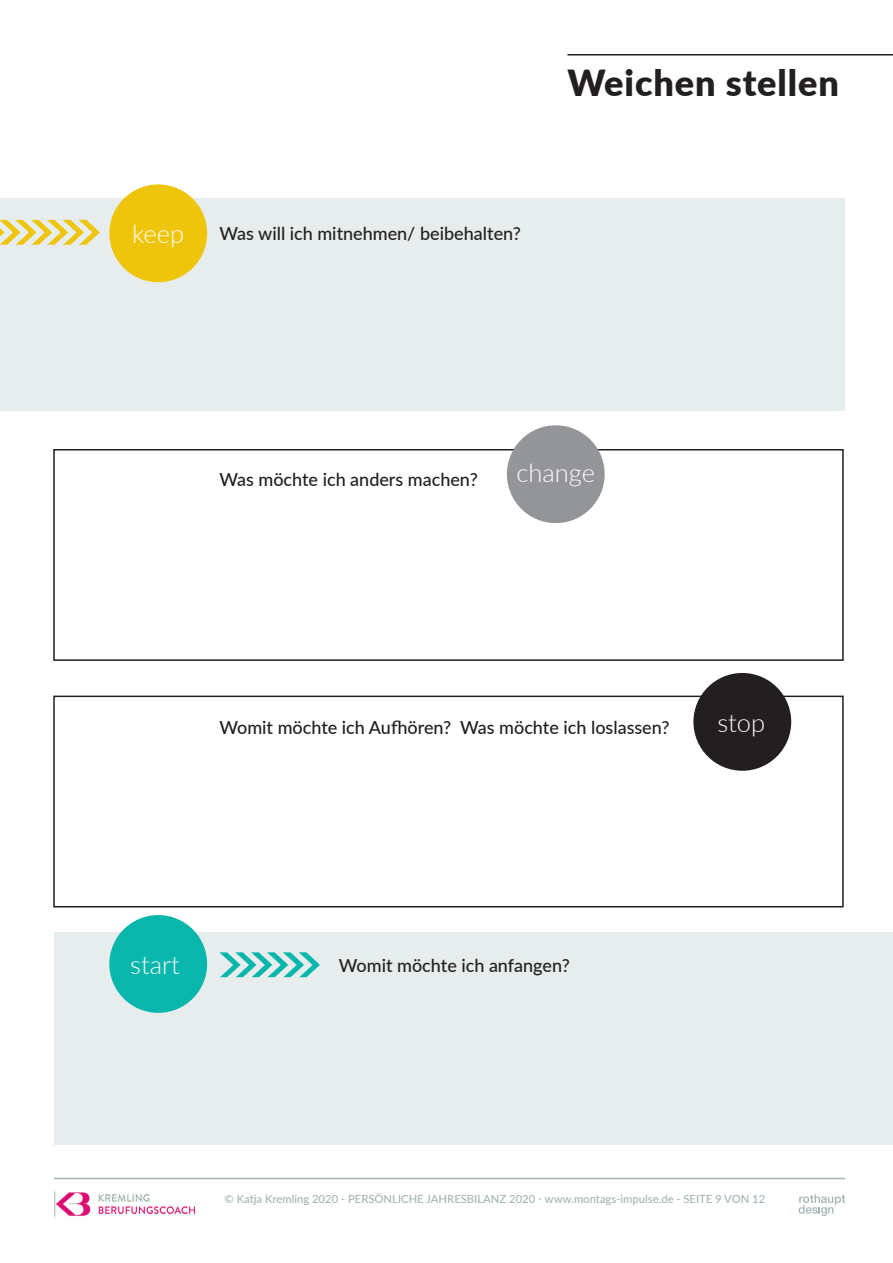
<style>
.page{position:relative;width:893px;height:1263px;background:#fff}
.page>*{position:absolute;margin:0;border:0;box-sizing:border-box;transform-origin:0 0}
.t1{font:900 36px "Lato";letter-spacing:.025em;color:#231f20}
.t2{font:300 25.5px "Lato";color:#fff}
.t3{font:500 18px "Lato";color:#231f20}
.t4{font:500 11.25px "Lato";color:#a3b4b5}
</style>
<div class="page">
<img style="left:54px;top:1191px;width:141px;height:26px">
<hr style="left:54px;top:1178px;width:791px;height:1px;background:#a3b4b5">
<svg style="left:799px;top:1194px;width:46px;height:22px"></svg>
<div style="left:54px;top:932px;width:839px;height:213px;background:#e7eded"></div>
<svg style="left:219px;top:952px;width:101px;height:25px"></svg>
<div style="left:0;top:198px;width:844px;height:212px;background:#e7eded"></div>
<svg style="left:0;top:184px;width:208px;height:99px"></svg>
<div style="left:53px;top:449px;width:791px;height:212px;border:2px solid #231f20"></div>
<div style="left:53px;top:696px;width:791px;height:211px;border:2px solid #231f20"></div>
<div style="left:507px;top:425px;width:98px;height:98px;background:#939598;border-radius:50%"></div>
<div style="left:693px;top:673px;width:98px;height:98px;background:#231f20;border-radius:50%"></div>
<div style="left:109px;top:915px;width:98px;height:98px;background:#09b6ac;border-radius:50%"></div>
<hr style="left:567px;top:54px;width:326px;height:2px;background:#231f20">
<h1 class="t1" style="left:567px;top:56px;width:273px">Weichen stellen</h1>
<h2 class="t2" style="left:132px;top:216px;width:53px">keep</h2>
<p class="t3" style="left:219px;top:221px;width:303px">Was will ich mitnehmen/ beibehalten?</p>
<p class="t3" style="left:219px;top:467px;width:260px">Was möchte ich anders machen?</p>
<h2 class="t2" style="left:516px;top:455px;width:80px">change</h2>
<p class="t3" style="left:219px;top:714px;width:452px">Womit möchte ich Aufhören? Was möchte ich loslassen?</p>
<h2 class="t2" style="left:717px;top:705px;width:49px">stop</h2>
<h2 class="t2" style="left:130px;top:947px;width:51px">start</h2>
<p class="t3" style="left:339px;top:952px;width:232px">Womit möchte ich anfangen?</p>
<p class="t4" style="left:225px;top:1191px;width:542px">© Katja Kremling 2020 - PERSÖNLICHE JAHRESBILANZ 2020 - www.montags-impulse.de - SEITE 9 VON 12</p>
</div>
